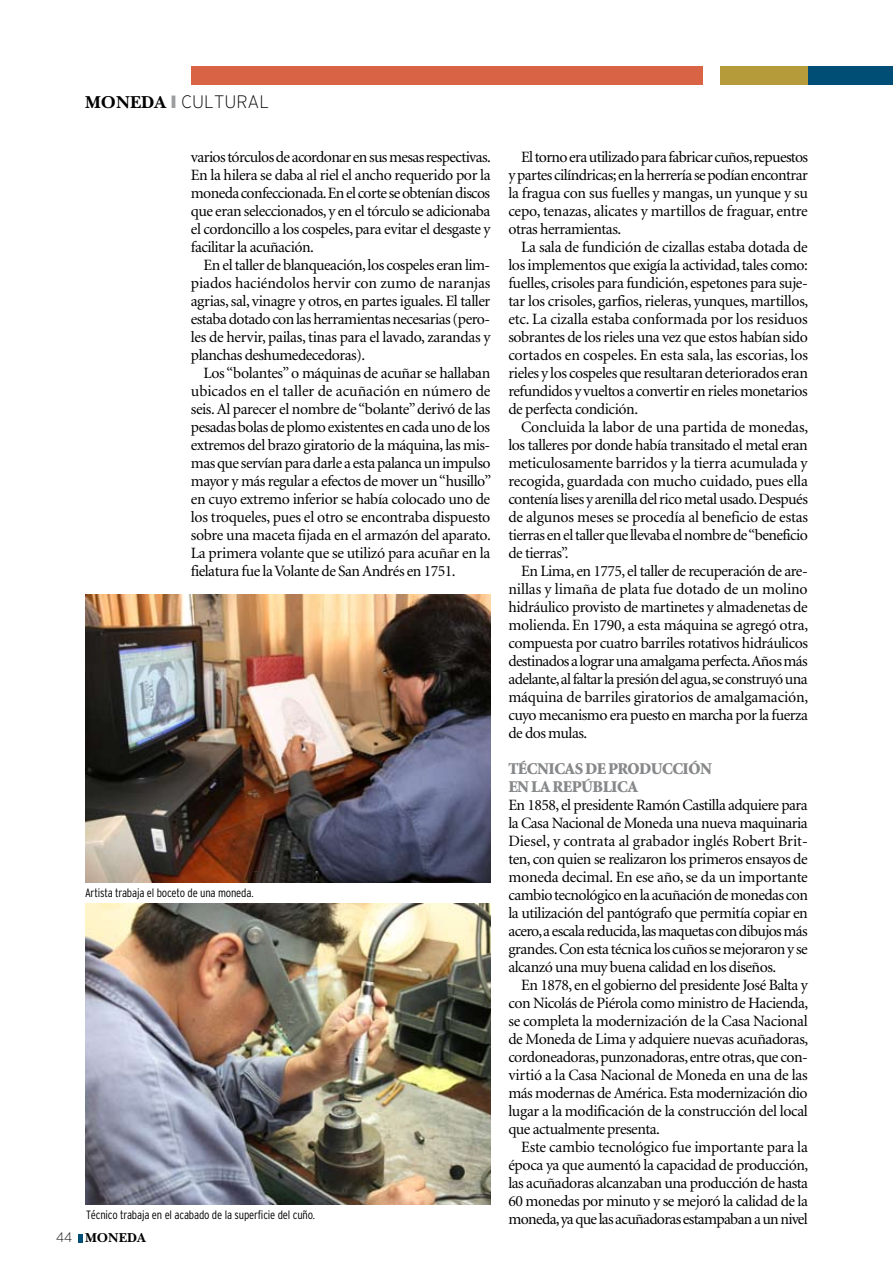
<style>
.page{position:relative;width:893px;height:1276px;background:#fff}
.page>*{position:absolute;margin:0;border:0;box-sizing:border-box;transform-origin:0 0}
.t1{font:200 18px "Interstate";color:#000}
.t2{font:900 16.5px/18px "Minion";letter-spacing:-.03em;color:#87888a}
.t3{font:15.75px/18px "Minion";letter-spacing:-.03em;color:#000;text-align:justify}
.t4{font:13.5px "New Baskerville Bold SC";color:#000}
.t5{font:300 condensed 12px "Interstate";letter-spacing:-.015em;color:#000}
.s1{font-family:"New Baskerville Bold SC";font-weight:400}
.s2{color:#9c9d9f}
.s3{font-family:"Interstate";font-weight:200}
</style>
<div class="page">
<svg style="left:79px;top:1234px;width:4px;height:8px"></svg>
<div style="left:808px;top:67px;width:85px;height:18px;background:#004e75"></div>
<div style="left:191px;top:67px;width:511px;height:18px;background:#d96445"></div>
<div style="left:721px;top:67px;width:87px;height:18px;background:#b59b3a"></div>
<img style="left:85px;top:594px;width:406px;height:288px">
<img style="left:85px;top:903px;width:406px;height:301px">
<p class="t1" style="left:85px;top:92px;width:186px"><span class="s1">MONEDA</span> <span class="s2">❙</span> CULTURAL</p>
<p class="t3" style="left:191px;top:149px;width:301px">varios tórculos de acordonar en sus mesas respectivas.<br>En la hilera se daba al riel el ancho requerido por la moneda confeccionada. En el corte se obtenían discos que eran seleccionados, y en el tórculo se adicionaba el cordoncillo a los cospeles, para evitar el desgaste y facilitar la acuñación.</p>
<p class="t3" style="left:191px;top:257px;width:301px;text-indent:13px">En el taller de blanqueación, los cospeles eran lim&shy;piados haciéndolos hervir con zumo de naranjas agrias, sal, vinagre y otros, en partes iguales. El taller estaba dotado con las herramientas necesarias (pero&shy;les de hervir, pailas, tinas para el lavado, zarandas y planchas deshumedecedoras).</p>
<p class="t3" style="left:191px;top:365px;width:302px;text-indent:13px">Los “bolantes” o máquinas de acuñar se hallaban ubicados en el taller de acuñación en número de seis. Al parecer el nombre de “bolante” derivó de las pesadas bolas de plomo existentes en cada uno de los extremos del brazo giratorio de la máquina, las mis&shy;mas que servían para darle a esta palanca un impulso mayor y más regular a efectos de mover un “husillo” en cuyo extremo inferior se había colocado uno de los troqueles, pues el otro se encontraba dispuesto sobre una maceta fijada en el armazón del aparato.<br>La primera volante que se utilizó para acuñar en la fielatura fue la Volante de San Andrés en 1751.</p>
<p class="t5" style="left:85px;top:886px;width:170px">Artista trabaja el boceto de una moneda.</p>
<p class="t5" style="left:86px;top:1208px;width:230px">Técnico trabaja en el acabado de la superficie del cuño.</p>
<p class="t4" style="left:56px;top:1230px;width:91px"><span class="s3">44</span> MONEDA</p>
<p class="t3" style="left:508px;top:149px;width:301px;text-indent:13px">El torno era utilizado para fabricar cuños, repuestos y partes cilíndricas; en la herrería se podían encontrar la fragua con sus fuelles y mangas, un yunque y su cepo, tenazas, alicates y martillos de fraguar, entre otras herramientas.</p>
<p class="t3" style="left:508px;top:239px;width:301px;text-indent:13px">La sala de fundición de cizallas estaba dotada de los implementos que exigía la actividad, tales como: fuelles, crisoles para fundición, espetones para suje&shy;tar los crisoles, garfios, rieleras, yunques, martillos, etc. La cizalla estaba conformada por los residuos sobrantes de los rieles una vez que estos habían sido cortados en cospeles. En esta sala, las escorias, los rieles y los cospeles que resultaran deteriorados eran refundidos y vueltos a convertir en rieles monetarios de perfecta condición.</p>
<p class="t3" style="left:508px;top:419px;width:301px;text-indent:13px">Concluida la labor de una partida de monedas, los talleres por donde había transitado el metal eran meticulosamente barridos y la tierra acumulada y recogida, guardada con mucho cuidado, pues ella contenía lises y arenilla del rico metal usado. Después de algunos meses se procedía al beneficio de estas tierras en el taller que llevaba el nombre de “beneficio de tierras”.</p>
<p class="t3" style="left:508px;top:563px;width:301px;text-indent:13px">En Lima, en 1775, el taller de recuperación de are&shy;nillas y limaña de plata fue dotado de un molino hidráulico provisto de martinetes y almadenetas de molienda. En 1790, a esta máquina se agregó otra, compuesta por cuatro barriles rotativos hidráulicos destinados a lograr una amalgama perfecta. Años más adelante, al faltar la presión del agua, se construyó una máquina de barriles giratorios de amalgamación, cuyo mecanismo era puesto en marcha por la fuerza de dos mulas.</p>
<p class="t2" style="left:508px;top:760px;width:205px">TÉCNICAS DE PRODUCCIÓN<br>EN LA REPÚBLICA</p>
<p class="t3" style="left:508px;top:797px;width:301px">En 1858, el presidente Ramón Castilla adquiere para la Casa Nacional de Moneda una nueva maquinaria Diesel, y contrata al grabador inglés Robert Brit&shy;ten, con quien se realizaron los primeros ensayos de moneda decimal. En ese año, se da un importante cambio tecnológico en la acuñación de monedas con la utilización del pantógrafo que permitía copiar en acero, a escala reducida, las maquetas con dibujos más grandes. Con esta técnica los cuños se mejoraron y se alcanzó una muy buena calidad en los diseños.</p>
<p class="t3" style="left:508px;top:977px;width:301px;text-indent:13px">En 1878, en el gobierno del presidente José Balta y con Nicolás de Piérola como ministro de Hacienda, se completa la modernización de la Casa Nacional de Moneda de Lima y adquiere nuevas acuñadoras, cordoneadoras, punzonadoras, entre otras, que con&shy;virtió a la Casa Nacional de Moneda en una de las más modernas de América. Esta modernización dio lugar a la modificación de la construcción del local que actualmente presenta.</p>
<p class="t3" style="left:508px;top:1139px;width:301px;text-indent:13px">Este cambio tecnológico fue importante para la época ya que aumentó la capacidad de producción, las acuñadoras alcanzaban una producción de hasta 60 monedas por minuto y se mejoró la calidad de la moneda, ya que las acuñadoras estampaban a un nivel</p>
</div>
